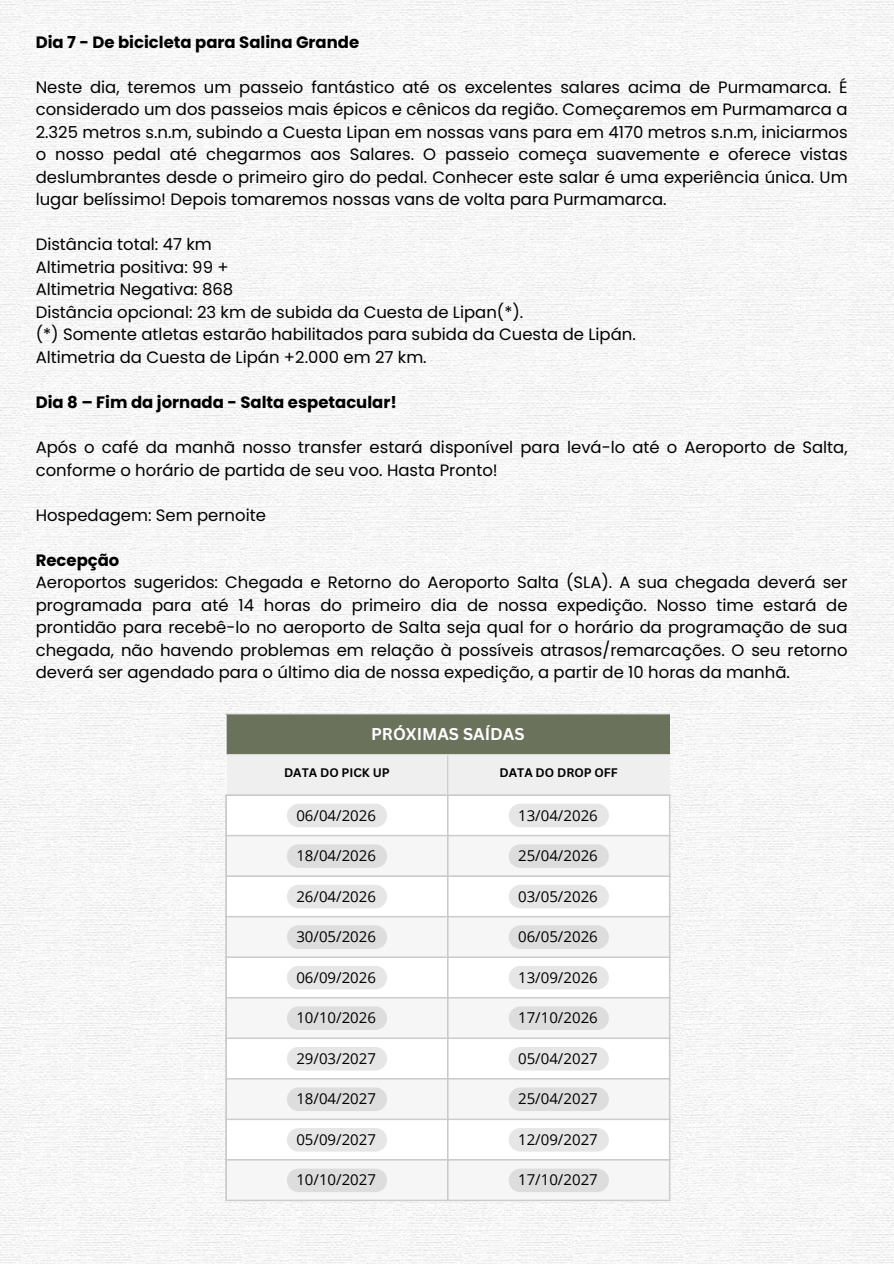
<style>
.page{position:relative;width:894px;height:1264px;background:#fff}
.page>*{position:absolute;margin:0;border:0;box-sizing:border-box;transform-origin:0 0}
.t1{font:700 16.65px "Canva Sans";color:#fff}
.t2{font:16.5px/22.5px "Poppins";color:#000;text-align:justify}
.t3{font:700 16.5px "Poppins";color:#000}
.t4{font:15px "Open Sans";color:#000}
.t5{font:700 12.15px "Canva Sans";color:#000}
</style>
<div class="page">
<img style="left:0;top:0;width:893px;height:1263px">
<div style="left:226px;top:714px;width:443px;height:40px;background:#6a725b"></div>
<div style="left:226px;top:754px;width:222px;height:41px;background:#efefef"></div>
<div style="left:447px;top:754px;width:222px;height:41px;background:#efefef"></div>
<div style="left:226px;top:795px;width:222px;height:40px;background:#fff"></div>
<div style="left:447px;top:795px;width:222px;height:40px;background:#fff"></div>
<div style="left:226px;top:835px;width:222px;height:41px;background:#f6f6f6"></div>
<div style="left:447px;top:835px;width:222px;height:41px;background:#f6f6f6"></div>
<div style="left:226px;top:876px;width:222px;height:40px;background:#fff"></div>
<div style="left:447px;top:876px;width:222px;height:40px;background:#fff"></div>
<div style="left:226px;top:916px;width:222px;height:41px;background:#f6f6f6"></div>
<div style="left:447px;top:916px;width:222px;height:41px;background:#f6f6f6"></div>
<div style="left:226px;top:957px;width:222px;height:40px;background:#fff"></div>
<div style="left:447px;top:957px;width:222px;height:40px;background:#fff"></div>
<div style="left:226px;top:997px;width:222px;height:41px;background:#f6f6f6"></div>
<div style="left:447px;top:997px;width:222px;height:41px;background:#f6f6f6"></div>
<div style="left:226px;top:1038px;width:222px;height:40px;background:#fff"></div>
<div style="left:447px;top:1038px;width:222px;height:40px;background:#fff"></div>
<div style="left:226px;top:1078px;width:222px;height:41px;background:#f6f6f6"></div>
<div style="left:447px;top:1078px;width:222px;height:41px;background:#f6f6f6"></div>
<div style="left:226px;top:1119px;width:222px;height:40px;background:#fff"></div>
<div style="left:447px;top:1119px;width:222px;height:40px;background:#fff"></div>
<div style="left:226px;top:1159px;width:222px;height:41px;background:#f6f6f6"></div>
<div style="left:447px;top:1159px;width:222px;height:41px;background:#f6f6f6"></div>
<div style="left:287px;top:804px;width:100px;height:23px;background:#e6e6e6"></div>
<div style="left:509px;top:804px;width:99px;height:23px;background:#e6e6e6"></div>
<div style="left:287px;top:844px;width:100px;height:23px;background:#ddd"></div>
<div style="left:509px;top:844px;width:99px;height:23px;background:#ddd"></div>
<div style="left:287px;top:885px;width:100px;height:23px;background:#e6e6e6"></div>
<div style="left:509px;top:885px;width:99px;height:23px;background:#e6e6e6"></div>
<div style="left:287px;top:925px;width:100px;height:23px;background:#ddd"></div>
<div style="left:509px;top:925px;width:99px;height:23px;background:#ddd"></div>
<div style="left:287px;top:966px;width:100px;height:23px;background:#e6e6e6"></div>
<div style="left:509px;top:966px;width:99px;height:23px;background:#e6e6e6"></div>
<svg style="left:287px;top:1006px;width:100px;height:24px;background:#dedede"></svg>
<svg style="left:509px;top:1006px;width:99px;height:24px;background:#dedede"></svg>
<div style="left:287px;top:1047px;width:100px;height:23px;background:#e6e6e6"></div>
<div style="left:509px;top:1047px;width:99px;height:23px;background:#e6e6e6"></div>
<svg style="left:287px;top:1087px;width:100px;height:24px;background:#dedede"></svg>
<svg style="left:509px;top:1087px;width:99px;height:24px;background:#dedede"></svg>
<div style="left:287px;top:1128px;width:100px;height:23px;background:#e6e6e6"></div>
<div style="left:509px;top:1128px;width:99px;height:23px;background:#e6e6e6"></div>
<svg style="left:287px;top:1168px;width:100px;height:24px;background:#dedede"></svg>
<svg style="left:509px;top:1168px;width:99px;height:24px;background:#dedede"></svg>
<hr style="left:225px;top:714px;width:1px;height:80px;background:#fff">
<hr style="left:447px;top:755px;width:1px;height:39px;background:#d9d9d9">
<hr style="left:225px;top:713px;width:444px;height:1px;background:#d9d9d9">
<hr style="left:226px;top:754px;width:443px;height:1px;background:#d9d9d9">
<hr style="left:225px;top:795px;width:2px;height:404px;background:#ccc">
<hr style="left:447px;top:795px;width:1px;height:404px;background:#ccc">
<hr style="left:668px;top:795px;width:2px;height:404px;background:#ccc">
<hr style="left:225px;top:794px;width:445px;height:1px;background:#ccc">
<hr style="left:225px;top:834px;width:445px;height:2px;background:#ccc">
<hr style="left:225px;top:875px;width:445px;height:1px;background:#ccc">
<hr style="left:225px;top:915px;width:445px;height:2px;background:#ccc">
<hr style="left:225px;top:956px;width:445px;height:1px;background:#ccc">
<hr style="left:225px;top:997px;width:445px;height:1px;background:#ccc">
<hr style="left:225px;top:1037px;width:445px;height:2px;background:#ccc">
<hr style="left:225px;top:1078px;width:445px;height:1px;background:#ccc">
<hr style="left:225px;top:1118px;width:445px;height:2px;background:#ccc">
<hr style="left:225px;top:1159px;width:445px;height:1px;background:#ccc">
<hr style="left:225px;top:1199px;width:445px;height:2px;background:#ccc">
<p class="t3" style="left:36px;top:30px;width:325px">Dia 7 - De bicicleta para Salina Grande</p>
<p class="t2" style="left:36px;top:76px;width:813px">Neste dia, teremos um passeio fantástico até os excelentes salares acima de Purmamarca. É considerado um dos passeios mais épicos e cênicos da região. Começaremos em Purmamarca a 2.325 metros s.n.m, subindo a Cuesta Lipan em nossas vans para em 4170 metros s.n.m, iniciarmos o nosso pedal até chegarmos aos Salares. O passeio começa suavemente e oferece vistas deslumbrantes desde o primeiro giro do pedal. Conhecer este salar é uma experiência única. Um lugar belíssimo! Depois tomaremos nossas vans de volta para Purmamarca.</p>
<p class="t2" style="left:36px;top:233px;width:601px;text-align:left">Distância total: 47 km<br>Altimetria positiva: 99 +<br>Altimetria Negativa: 868<br>Distância opcional: 23 km de subida da Cuesta de Lipan(*).<br>(*) Somente atletas estarão habilitados para subida da Cuesta de Lipán.<br>Altimetria da Cuesta de Lipán +2.000 em 27 km.</p>
<p class="t3" style="left:36px;top:390px;width:362px">Dia 8 – Fim da jornada - Salta espetacular!</p>
<p class="t2" style="left:36px;top:436px;width:813px">Após o café da manhã nosso transfer estará disponível para levá-lo até o Aeroporto de Salta, conforme o horário de partida de seu voo. Hasta Pronto!</p>
<p class="t2" style="left:36px;top:503px;width:232px">Hospedagem: Sem pernoite</p>
<p class="t3" style="left:36px;top:548px;width:85px">Recepção</p>
<p class="t2" style="left:36px;top:571px;width:813px">Aeroportos sugeridos: Chegada e Retorno do Aeroporto Salta (SLA). A sua chegada deverá ser programada para até 14 horas do primeiro dia de nossa expedição. Nosso time estará de prontidão para recebê-lo no aeroporto de Salta seja qual for o horário da programação de sua chegada, não havendo problemas em relação à possíveis atrasos/remarcações. O seu retorno deverá ser agendado para o último dia de nossa expedição, a partir de 10 horas da manhã.</p>
<p class="t1" style="left:371px;top:722px;width:155px">PRÓXIMAS SAÍDAS</p>
<p class="t5" style="left:284px;top:764px;width:107px">DATA DO PICK UP</p>
<p class="t5" style="left:499px;top:764px;width:120px">DATA DO DROP OFF</p>
<p class="t4" style="left:296px;top:804px;width:81px">06/04/2026</p>
<p class="t4" style="left:518px;top:804px;width:81px">13/04/2026</p>
<p class="t4" style="left:296px;top:845px;width:81px">18/04/2026</p>
<p class="t4" style="left:518px;top:845px;width:81px">25/04/2026</p>
<p class="t4" style="left:296px;top:885px;width:81px">26/04/2026</p>
<p class="t4" style="left:518px;top:885px;width:81px">03/05/2026</p>
<p class="t4" style="left:296px;top:926px;width:81px">30/05/2026</p>
<p class="t4" style="left:518px;top:926px;width:81px">06/05/2026</p>
<p class="t4" style="left:296px;top:966px;width:81px">06/09/2026</p>
<p class="t4" style="left:518px;top:966px;width:81px">13/09/2026</p>
<p class="t4" style="left:296px;top:1007px;width:81px">10/10/2026</p>
<p class="t4" style="left:518px;top:1007px;width:81px">17/10/2026</p>
<p class="t4" style="left:296px;top:1047px;width:81px">29/03/2027</p>
<p class="t4" style="left:518px;top:1047px;width:81px">05/04/2027</p>
<p class="t4" style="left:296px;top:1088px;width:81px">18/04/2027</p>
<p class="t4" style="left:518px;top:1088px;width:81px">25/04/2027</p>
<p class="t4" style="left:296px;top:1128px;width:81px">05/09/2027</p>
<p class="t4" style="left:518px;top:1128px;width:81px">12/09/2027</p>
<p class="t4" style="left:296px;top:1169px;width:81px">10/10/2027</p>
<p class="t4" style="left:518px;top:1169px;width:81px">17/10/2027</p>
</div>
